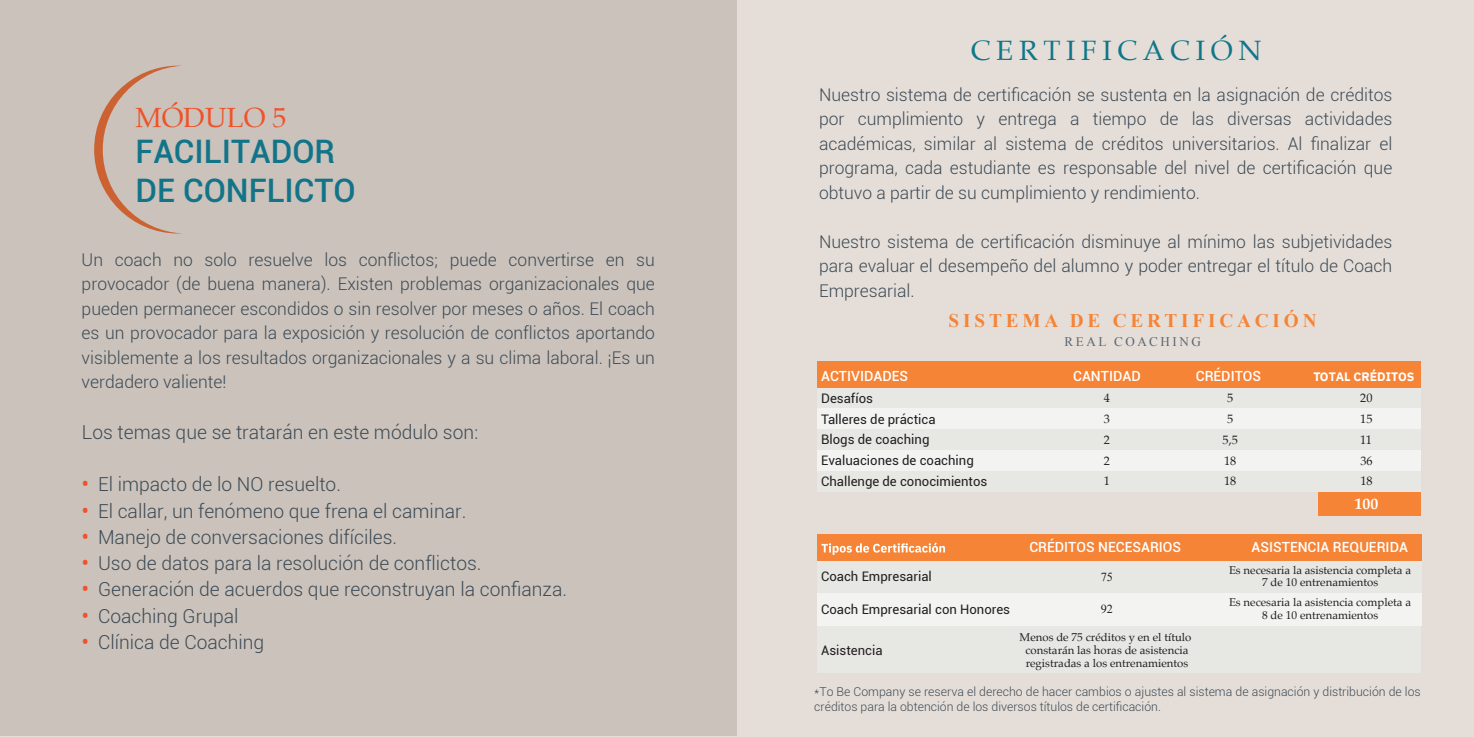
<style>
.page{position:relative;width:1474px;height:737px;background:#fff}
.page>*{position:absolute;margin:0;border:0;box-sizing:border-box;transform-origin:0 0}
.t1{font:500 32.38px/38.9px "Roboto";color:#127488}
.t2{font:28px "Palatino";letter-spacing:.2em;color:#0f7789}
.t3{font:27.74px "Palatino";color:#f05229}
.t4{font:300 19.25px "Roboto";color:#3d4a55}
.t5{font:700 19.25px "Times New Roman";letter-spacing:.2em;color:#f58436}
.t6{font:300 17.5px/24.5px "Roboto";color:#3d4a55;text-align:justify}
.t7{font:700 15.75px "Palatino";color:#fff}
.t8{font:500 14px "Roboto";color:#fff}
.t9{font:13.12px "Roboto";color:#231f20}
.t10{font:13.12px "Times New Roman";letter-spacing:.19em;color:#5f6771}
.t11{font:300 12.25px/14.7px "Roboto";color:#3d4a55}
.t12{font:12.25px "Palatino";color:#231f20}
.t13{font:700 12.25px "IBM Plex Sans";color:#fff}
.t14{font:12.25px "Times New Roman";color:#231f20}
.t15{font:11.38px/13px "Palatino";color:#231f20;text-align:center}
.s1{font-weight:700;color:#f05229}
</style>
<div class="page">
<div style="left:0;top:0;width:1473px;height:737px;background:#e5ded8"></div>
<div style="left:0;top:0;width:736px;height:736px;background:#cac2bb"></div>
<div style="left:1216px;top:534px;width:205px;height:27px;background:#f58436"></div>
<div style="left:1020px;top:534px;width:196px;height:27px;background:#f58436"></div>
<div style="left:817px;top:534px;width:203px;height:27px;background:#f58436"></div>
<div style="left:1318px;top:491px;width:103px;height:25px;background:#f58436"></div>
<div style="left:1318px;top:361px;width:103px;height:26px;background:#f58436"></div>
<div style="left:1216px;top:361px;width:102px;height:26px;background:#f58436"></div>
<div style="left:1020px;top:361px;width:196px;height:26px;background:#f58436"></div>
<div style="left:817px;top:361px;width:203px;height:26px;background:#f58436"></div>
<div style="left:1318px;top:625px;width:103px;height:47px;background:#e7e7e4"></div>
<div style="left:1216px;top:625px;width:102px;height:47px;background:#e7e7e4"></div>
<div style="left:1020px;top:625px;width:196px;height:47px;background:#e7e7e4"></div>
<div style="left:817px;top:625px;width:203px;height:47px;background:#e7e7e4"></div>
<div style="left:1216px;top:561px;width:205px;height:32px;background:#e7e7e4"></div>
<div style="left:1020px;top:561px;width:196px;height:32px;background:#e7e7e4"></div>
<div style="left:817px;top:561px;width:203px;height:32px;background:#e7e7e4"></div>
<div style="left:1318px;top:470px;width:103px;height:21px;background:#e7e7e4"></div>
<div style="left:1216px;top:470px;width:102px;height:21px;background:#e7e7e4"></div>
<div style="left:1020px;top:470px;width:196px;height:21px;background:#e7e7e4"></div>
<div style="left:817px;top:470px;width:203px;height:21px;background:#e7e7e4"></div>
<div style="left:1318px;top:429px;width:103px;height:21px;background:#e7e7e4"></div>
<div style="left:1216px;top:429px;width:102px;height:21px;background:#e7e7e4"></div>
<div style="left:1020px;top:429px;width:196px;height:21px;background:#e7e7e4"></div>
<div style="left:817px;top:429px;width:203px;height:21px;background:#e7e7e4"></div>
<div style="left:1318px;top:387px;width:103px;height:21px;background:#e7e7e4"></div>
<div style="left:1216px;top:387px;width:102px;height:21px;background:#e7e7e4"></div>
<div style="left:1020px;top:387px;width:196px;height:21px;background:#e7e7e4"></div>
<div style="left:817px;top:387px;width:203px;height:21px;background:#e7e7e4"></div>
<div style="left:1216px;top:593px;width:205px;height:32px;background:#f3f3f2"></div>
<div style="left:1020px;top:593px;width:196px;height:32px;background:#f3f3f2"></div>
<div style="left:817px;top:593px;width:203px;height:32px;background:#f3f3f2"></div>
<div style="left:1318px;top:450px;width:103px;height:20px;background:#f3f3f2"></div>
<div style="left:1216px;top:450px;width:102px;height:20px;background:#f3f3f2"></div>
<div style="left:1020px;top:450px;width:196px;height:20px;background:#f3f3f2"></div>
<div style="left:817px;top:450px;width:203px;height:20px;background:#f3f3f2"></div>
<div style="left:1318px;top:408px;width:103px;height:21px;background:#f3f3f2"></div>
<div style="left:1216px;top:408px;width:102px;height:21px;background:#f3f3f2"></div>
<div style="left:1020px;top:408px;width:196px;height:21px;background:#f3f3f2"></div>
<div style="left:817px;top:408px;width:203px;height:21px;background:#f3f3f2"></div>
<svg style="left:821px;top:542px;width:124px;height:13px"></svg>
<svg style="left:94px;top:66px;width:85px;height:167px"></svg>
<h3 class="t3" style="left:135px;top:94px;width:152px">MÓDULO 5</h3>
<h1 class="t1" style="left:135px;top:131px;width:222px">FACILITADOR<br>DE CONFLICTO</h1>
<p class="t6" style="left:82px;top:246px;width:575px">Un coach no solo resuelve los conflictos; puede convertirse en su provocador (de buena manera). Existen problemas organizacionales que pueden permanecer escondidos o sin resolver por meses o años. El coach es un provocador para la exposición y resolución de conflictos aportando visiblemente a los resultados organizacionales y a su clima laboral. ¡Es un verdadero valiente!</p>
<p class="t4" style="left:82px;top:418px;width:398px">Los temas que se tratarán en este módulo son:</p>
<p class="t4" style="left:82px;top:471px;width:261px"><span class="s1">•</span> El impacto de lo NO resuelto.</p>
<p class="t4" style="left:82px;top:497px;width:386px"><span class="s1">•</span> El callar, un fenómeno que frena el caminar.</p>
<p class="t4" style="left:82px;top:523px;width:317px"><span class="s1">•</span> Manejo de conversaciones difíciles.</p>
<p class="t4" style="left:82px;top:550px;width:401px"><span class="s1">•</span> Uso de datos para la resolución de conflictos.</p>
<p class="t4" style="left:82px;top:576px;width:486px"><span class="s1">•</span> Generación de acuerdos que reconstruyan la confianza.</p>
<p class="t4" style="left:82px;top:602px;width:158px"><span class="s1">•</span> Coaching Grupal</p>
<p class="t4" style="left:82px;top:628px;width:184px"><span class="s1">•</span> Clínica de Coaching</p>
<h2 class="t2" style="left:970px;top:27px;width:292px">CERTIFICACIÓN</h2>
<p class="t6" style="left:819px;top:82px;width:575px">Nuestro sistema de certificación se sustenta en la asignación de créditos por cumplimiento y entrega a tiempo de las diversas actividades académicas, similar al sistema de créditos universitarios. Al finalizar el programa, cada estudiante es responsable del nivel de certificación que obtuvo a partir de su cumplimiento y rendimiento.</p>
<p class="t6" style="left:819px;top:229px;width:575px">Nuestro sistema de certificación disminuye al mínimo las subjetividades para evaluar el desempeño del alumno y poder entregar el título de Coach Empresarial.</p>
<p class="t5" style="left:948px;top:307px;width:369px">SISTEMA DE CERTIFICACIÓN</p>
<p class="t10" style="left:1064px;top:333px;width:138px">REAL COACHING</p>
<p class="t8" style="left:821px;top:366px;width:88px">ACTIVIDADES</p>
<p class="t8" style="left:1073px;top:366px;width:69px">CANTIDAD</p>
<p class="t8" style="left:1195px;top:366px;width:67px">CRÉDITOS</p>
<p class="t13" style="left:1313px;top:367px;width:102px">TOTAL CRÉDITOS</p>
<p class="t9" style="left:821px;top:389px;width:53px">Desafíos</p>
<p class="t12" style="left:1103px;top:388px;width:8px">4</p>
<p class="t12" style="left:1227px;top:388px;width:8px">5</p>
<p class="t12" style="left:1360px;top:388px;width:14px">20</p>
<p class="t9" style="left:821px;top:410px;width:116px">Talleres de práctica</p>
<p class="t12" style="left:1103px;top:408px;width:8px">3</p>
<p class="t12" style="left:1227px;top:408px;width:8px">5</p>
<p class="t12" style="left:1360px;top:408px;width:14px">15</p>
<p class="t9" style="left:821px;top:430px;width:110px">Blogs de coaching</p>
<p class="t12" style="left:1103px;top:429px;width:8px">2</p>
<p class="t12" style="left:1222px;top:429px;width:17px">5,5</p>
<p class="t12" style="left:1360px;top:429px;width:13px">11</p>
<p class="t9" style="left:821px;top:451px;width:154px">Evaluaciones de coaching</p>
<p class="t12" style="left:1103px;top:450px;width:8px">2</p>
<p class="t12" style="left:1223px;top:450px;width:14px">18</p>
<p class="t12" style="left:1360px;top:450px;width:14px">36</p>
<p class="t9" style="left:821px;top:472px;width:168px">Challenge de conocimientos</p>
<p class="t12" style="left:1103px;top:471px;width:8px">1</p>
<p class="t12" style="left:1223px;top:471px;width:14px">18</p>
<p class="t12" style="left:1360px;top:471px;width:14px">18</p>
<p class="t7" style="left:1354px;top:490px;width:25px">100</p>
<p class="t8" style="left:1029px;top:537px;width:153px">CRÉDITOS NECESARIOS</p>
<p class="t8" style="left:1251px;top:537px;width:158px">ASISTENCIA REQUERIDA</p>
<p class="t9" style="left:821px;top:567px;width:112px">Coach Empresarial</p>
<p class="t14" style="left:1100px;top:568px;width:14px">75</p>
<p class="t15" style="left:1228px;top:563px;width:184px">Es necesaria la asistencia completa a<br>7 de 10 entrenamientos</p>
<p class="t9" style="left:821px;top:600px;width:190px">Coach Empresarial con Honores</p>
<p class="t14" style="left:1100px;top:601px;width:14px">92</p>
<p class="t15" style="left:1228px;top:595px;width:184px">Es necesaria la asistencia completa a<br>8 de 10 entrenamientos</p>
<p class="t9" style="left:821px;top:641px;width:63px">Asistencia</p>
<p class="t15" style="left:1019px;top:631px;width:173px">Menos de 75 créditos y en el título constarán las horas de asistencia registradas a los entrenamientos</p>
<p class="t11" style="left:814px;top:684px;width:608px">*To Be Company se reserva el derecho de hacer cambios o ajustes al sistema de asignación y distribución de los créditos para la obtención de los diversos títulos de certificación.</p>
</div>
